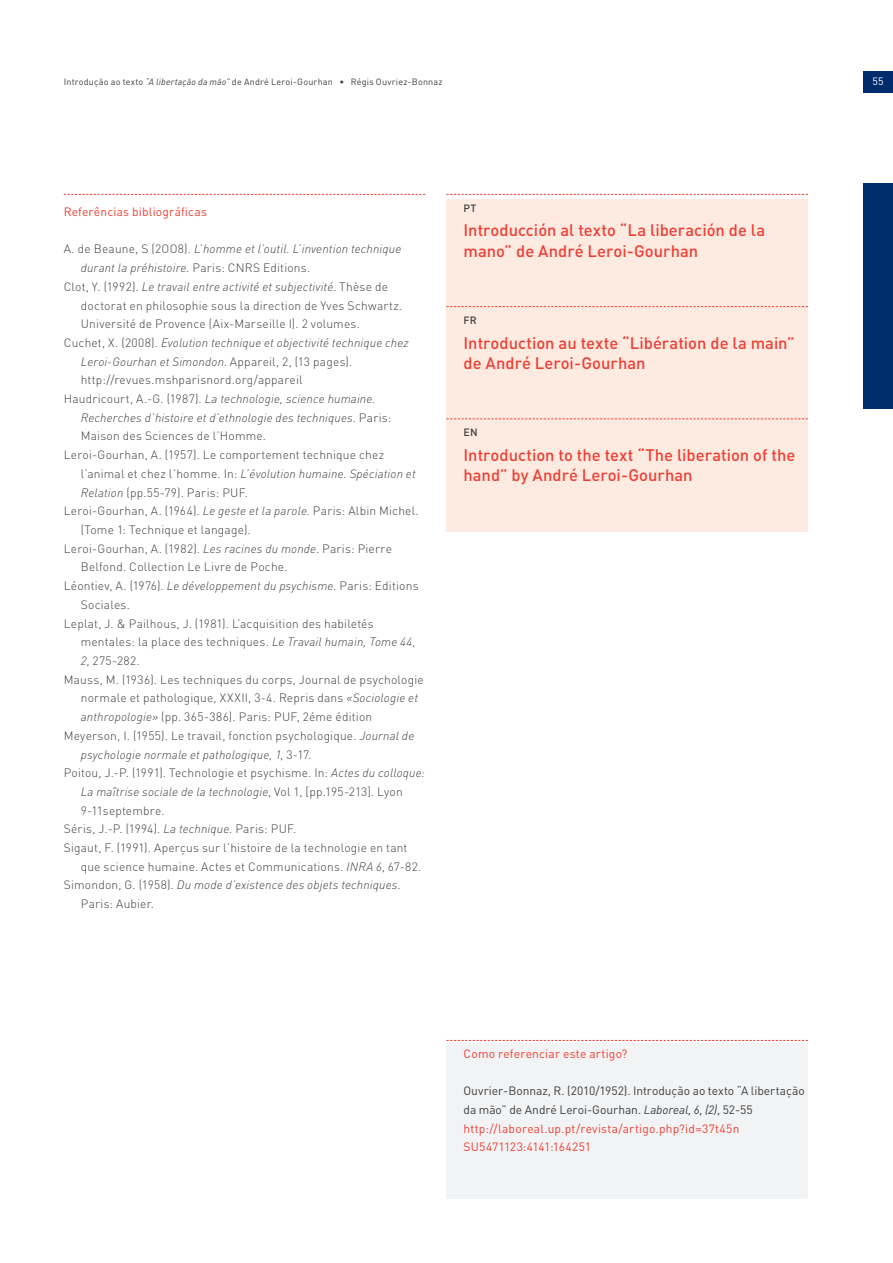
<style>
.page{position:relative;width:893px;height:1263px;background:#fff}
.page>*{position:absolute;margin:0;border:0;box-sizing:border-box;transform-origin:0 0}
.texto_resumo{font:500 16.5px/20.2px "DIN";color:#ee3f34}
.referencias_bibliogr{font:300 12px/18.8px "DIN";letter-spacing:.015em;color:#3e3e3f}
.referencias_bibliogr-2{font:italic 300 12px/18.8px "DIN";letter-spacing:.015em;color:#3e3e3f}
.artigo_original_de{font:12px/18.8px "DIN";letter-spacing:.005em;color:#3e3e3f}
.artigo_original_de-2{font:12px "DIN";letter-spacing:.015em;color:#ee3f34}
.referencias_bibliogr-3{font:12px "DIN";letter-spacing:.015em;color:#ee3f34}
.texto_resumo-2{font:500 10.5px "DIN";color:#3e3e3f}
.t1{font:10.5px "DIN";color:#fff}
.t2{font:9px "DIN";letter-spacing:.025em;color:#3e3e3f}
.s1{font-style:italic}
.s2{font-style:normal}
.s3{color:#ee3f34}
</style>
<div class="page">
<div style="left:863px;top:72px;width:30px;height:21px;background:#002c6b"></div>
<div style="left:863px;top:183px;width:30px;height:226px;background:#002c6b"></div>
<svg style="left:64px;top:194px;width:361px;height:1px"></svg>
<div style="left:446px;top:200px;width:362px;height:332px;background:#fdeae1"></div>
<svg style="left:446px;top:194px;width:362px;height:1px"></svg>
<svg style="left:446px;top:306px;width:362px;height:1px"></svg>
<svg style="left:446px;top:418px;width:362px;height:1px"></svg>
<div style="left:446px;top:1043px;width:362px;height:156px;background:#f2f3f4"></div>
<svg style="left:446px;top:1040px;width:362px;height:1px"></svg>
<p class="t2" style="left:64px;top:76px;width:380px">Introdução ao texto <span class="s1">“A libertação da mão”</span> de André Leroi-Gourhan • Régis Ouvriez-Bonnaz</p>
<p class="t1" style="left:873px;top:75px;width:12px">55</p>
<p class="referencias_bibliogr-3" style="left:64px;top:204px;width:145px">Referências bibliográficas</p>
<p class="referencias_bibliogr-2" style="left:81px;top:240px;width:322px;text-indent:-17px"><span class="s2">A. de Beaune, S (2OO8).</span> L’homme et l’outil. L’invention technique durant la préhistoire<span class="s2">. Paris: CNRS Editions.</span></p>
<p class="referencias_bibliogr" style="left:81px;top:277px;width:323px;text-indent:-17px">Clot, Y. (1992). <span class="s1">Le travail entre activité et subjectivité</span>. Thèse de doctorat en philosophie sous la direction de Yves Schwartz.<br>Université de Provence (Aix-Marseille I). 2 volumes.</p>
<p class="referencias_bibliogr" style="left:81px;top:333px;width:329px;text-indent:-17px">Cuchet, X. (2008). <span class="s1">Evolution technique et objectivité technique chez<br>Leroi-Gourhan et Simondon</span>. Appareil, 2, (13 pages). http://revues.mshparisnord.org/appareil</p>
<p class="referencias_bibliogr-2" style="left:81px;top:389px;width:312px;text-indent:-17px"><span class="s2">Haudricourt, A.-G. (1987).</span> La technologie, science humaine.<br>Recherches d’histoire et d’ethnologie des techniques<span class="s2">. Paris:<br>Maison des Sciences de l’Homme.</span></p>
<p class="referencias_bibliogr" style="left:81px;top:445px;width:336px;text-indent:-17px">Leroi-Gourhan, A. (1957). Le comportement technique chez l’animal et chez l’homme. In: <span class="s1">L’évolution humaine. Spéciation et<br>Relation</span> (pp.55-79). Paris: PUF.</p>
<p class="referencias_bibliogr" style="left:81px;top:501px;width:339px;text-indent:-17px">Leroi-Gourhan, A. (1964). <span class="s1">Le geste et la parole</span>. Paris: Albin Michel. (Tome 1: Technique et langage).</p>
<p class="referencias_bibliogr" style="left:81px;top:539px;width:313px;text-indent:-17px">Leroi-Gourhan, A. (1982). <span class="s1">Les racines du monde</span>. Paris: Pierre<br>Belfond. Collection Le Livre de Poche.</p>
<p class="referencias_bibliogr" style="left:81px;top:576px;width:339px;text-indent:-17px">Léontiev, A. (1976). <span class="s1">Le développement du psychisme</span>. Paris: Editions<br>Sociales.</p>
<p class="referencias_bibliogr" style="left:81px;top:614px;width:336px;text-indent:-17px">Leplat, J. &amp; Pailhous, J. (1981). L’acquisition des habiletés mentales: la place des techniques. <span class="s1">Le Travail humain, Tome 44,<br>2</span>, 275-282.</p>
<p class="referencias_bibliogr" style="left:81px;top:670px;width:344px;text-indent:-17px">Mauss, M. (1936). Les techniques du corps, Journal de psychologie normale et pathologique, XXXII, 3-4. Repris dans <span class="s1">«Sociologie et anthropologie»</span> (pp. 365-386). Paris: PUF, 2éme édition</p>
<p class="referencias_bibliogr" style="left:81px;top:726px;width:335px;text-indent:-17px">Meyerson, I. (1955). Le travail, fonction psychologique. <span class="s1">Journal de psychologie normale et pathologique, 1</span>, 3-17.</p>
<p class="referencias_bibliogr" style="left:81px;top:763px;width:346px;text-indent:-17px">Poitou, J.-P. (1991). Technologie et psychisme. In: <span class="s1">Actes du colloque:<br>La maîtrise sociale de la technologie</span>, Vol 1, [pp.195-213]. Lyon<br>9-11septembre.</p>
<p class="referencias_bibliogr" style="left:64px;top:819px;width:234px">Séris, J.-P. (1994). <span class="s1">La technique</span>. Paris: PUF.</p>
<p class="referencias_bibliogr" style="left:81px;top:838px;width:342px;text-indent:-17px">Sigaut, F. (1991). Aperçus sur l’histoire de la technologie en tant que science humaine. Actes et Communications. <span class="s1">INRA 6</span>, 67-82.</p>
<p class="referencias_bibliogr-2" style="left:81px;top:876px;width:321px;text-indent:-17px"><span class="s2">Simondon, G. (1958).</span> Du mode d’existence des objets techniques<span class="s2">.<br>Paris: Aubier.</span></p>
<p class="texto_resumo-2" style="left:463px;top:201px;width:14px">PT</p>
<p class="texto_resumo" style="left:463px;top:220px;width:303px">Introducción al texto “La liberación de la mano” de André Leroi-Gourhan</p>
<p class="texto_resumo-2" style="left:463px;top:313px;width:15px">FR</p>
<p class="texto_resumo" style="left:463px;top:332px;width:333px">Introduction au texte “Libération de la main” de André Leroi-Gourhan</p>
<p class="texto_resumo-2" style="left:463px;top:425px;width:16px">EN</p>
<p class="texto_resumo" style="left:463px;top:444px;width:333px">Introduction to the text “The liberation of the hand” by André Leroi-Gourhan</p>
<p class="artigo_original_de-2" style="left:463px;top:1046px;width:166px">Como referenciar este artigo?</p>
<p class="artigo_original_de" style="left:463px;top:1081px;width:343px">Ouvrier-Bonnaz, R. (2010/1952). Introdução ao texto “A libertação da mão” de André Leroi-Gourhan. <span class="s1">Laboreal, 6, (2)</span>, 52-55 <span class="s3">http://laboreal.up.pt/revista/artigo.php?id=37t45n SU5471123:4141:164251</span></p>
</div>
